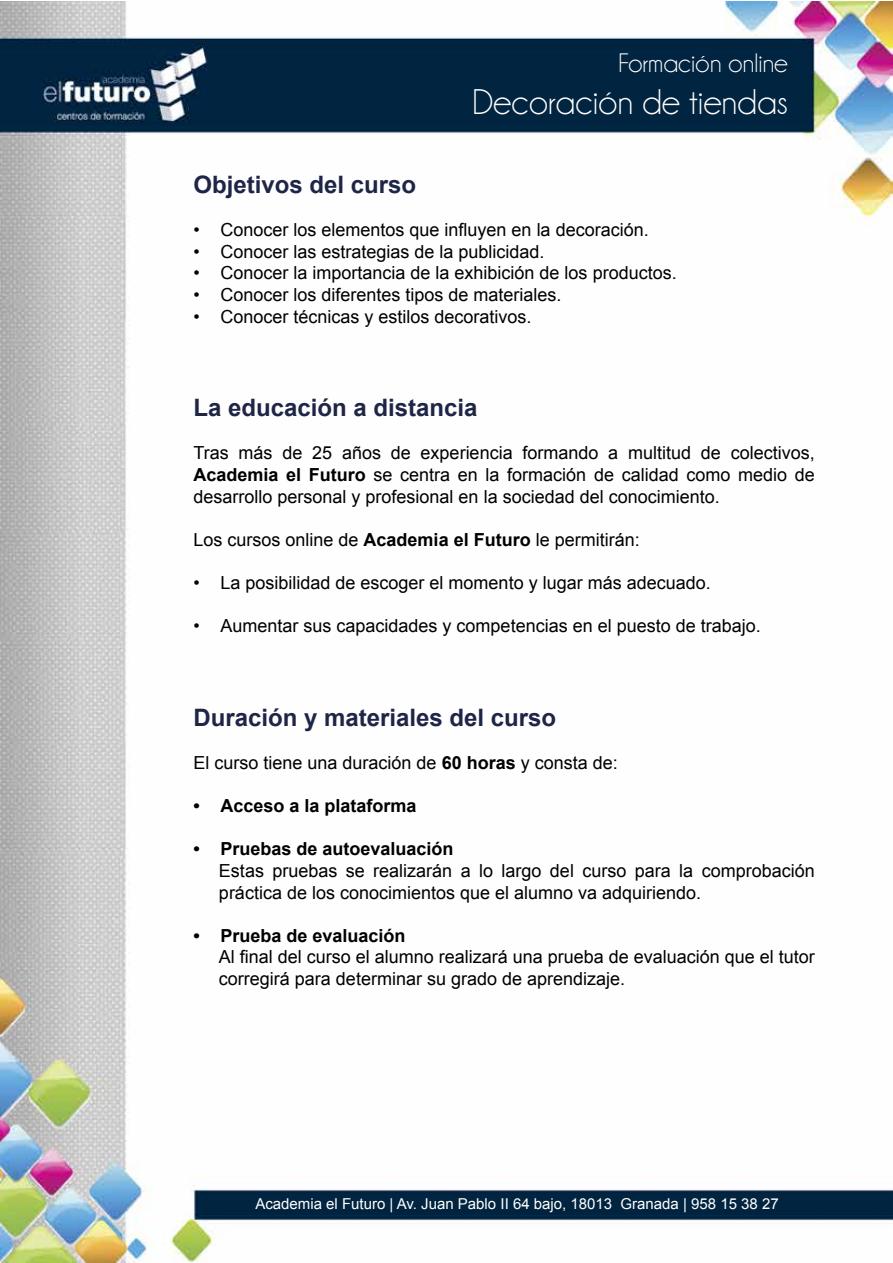
<style>
.page{position:relative;width:893px;height:1263px;background:#fff}
.page>*{position:absolute;margin:0;border:0;box-sizing:border-box;transform-origin:0 0}
.t1{font:36px "Champagne&Limousines";color:#fff}
.t2{font:27px "Champagne&Limousines";color:#fff}
.t3{font:700 24px "Arial";color:#1f2546}
.t4{font:18px/21.6px "Arial";color:#000}
.t5{font:700 18px "Arial";color:#000}
.t6{font:15px "Arial";color:#fff}
.s1{font-weight:700}
</style>
<div class="page">
<img style="left:0;top:1px;width:893px;height:1262px">
<h2 class="t2" style="left:618px;top:49px;width:171px">Formación online</h2>
<h1 class="t1" style="left:472px;top:84px;width:317px">Decoración de tiendas</h1>
<h3 class="t3" style="left:193px;top:168px;width:224px">Objetivos del curso</h3>
<p class="t4" style="left:193px;top:219px;width:457px">• Conocer los elementos que influyen en la decoración.</p>
<p class="t4" style="left:193px;top:241px;width:353px">• Conocer las estrategias de la publicidad.</p>
<p class="t4" style="left:193px;top:262px;width:485px">• Conocer la importancia de la exhibición de los productos.</p>
<p class="t4" style="left:193px;top:284px;width:370px">• Conocer los diferentes tipos de materiales.</p>
<p class="t4" style="left:193px;top:306px;width:340px">• Conocer técnicas y estilos decorativos.</p>
<h3 class="t3" style="left:193px;top:392px;width:286px">La educación a distancia</h3>
<p class="t4" style="left:193px;top:442px;width:623px;text-align:justify">Tras más de 25 años de experiencia formando a multitud de colectivos, <span class="s1">Academia el Futuro</span> se centra en la formación de calidad como medio de desarrollo personal y profesional en la sociedad del conocimiento.</p>
<p class="t4" style="left:194px;top:529px;width:448px">Los cursos online de <span class="s1">Academia el Futuro</span> le permitirán:</p>
<p class="t4" style="left:194px;top:572px;width:519px">• La posibilidad de escoger el momento y lugar más adecuado.</p>
<p class="t4" style="left:194px;top:615px;width:569px">• Aumentar sus capacidades y competencias en el puesto de trabajo.</p>
<h3 class="t3" style="left:193px;top:701px;width:364px">Duración y materiales del curso</h3>
<p class="t4" style="left:193px;top:752px;width:426px">El curso tiene una duración de <span class="s1">60 horas</span> y consta de:</p>
<p class="t5" style="left:193px;top:794px;width:225px">• Acceso a la plataforma</p>
<p class="t5" style="left:193px;top:837px;width:262px">• Pruebas de autoevaluación</p>
<p class="t4" style="left:219px;top:860px;width:597px">Estas pruebas se realizarán a lo largo del curso para la comprobación práctica de los conocimientos que el alumno va adquiriendo.</p>
<p class="t5" style="left:193px;top:923px;width:214px">• Prueba de evaluación</p>
<p class="t4" style="left:219px;top:946px;width:597px">Al final del curso el alumno realizará una prueba de evaluación que el tutor corregirá para determinar su grado de aprendizaje.</p>
<p class="t6" style="left:255px;top:1194px;width:525px">Academia el Futuro | Av. Juan Pablo II 64 bajo, 18013 Granada | 958 15 38 27</p>
</div>
